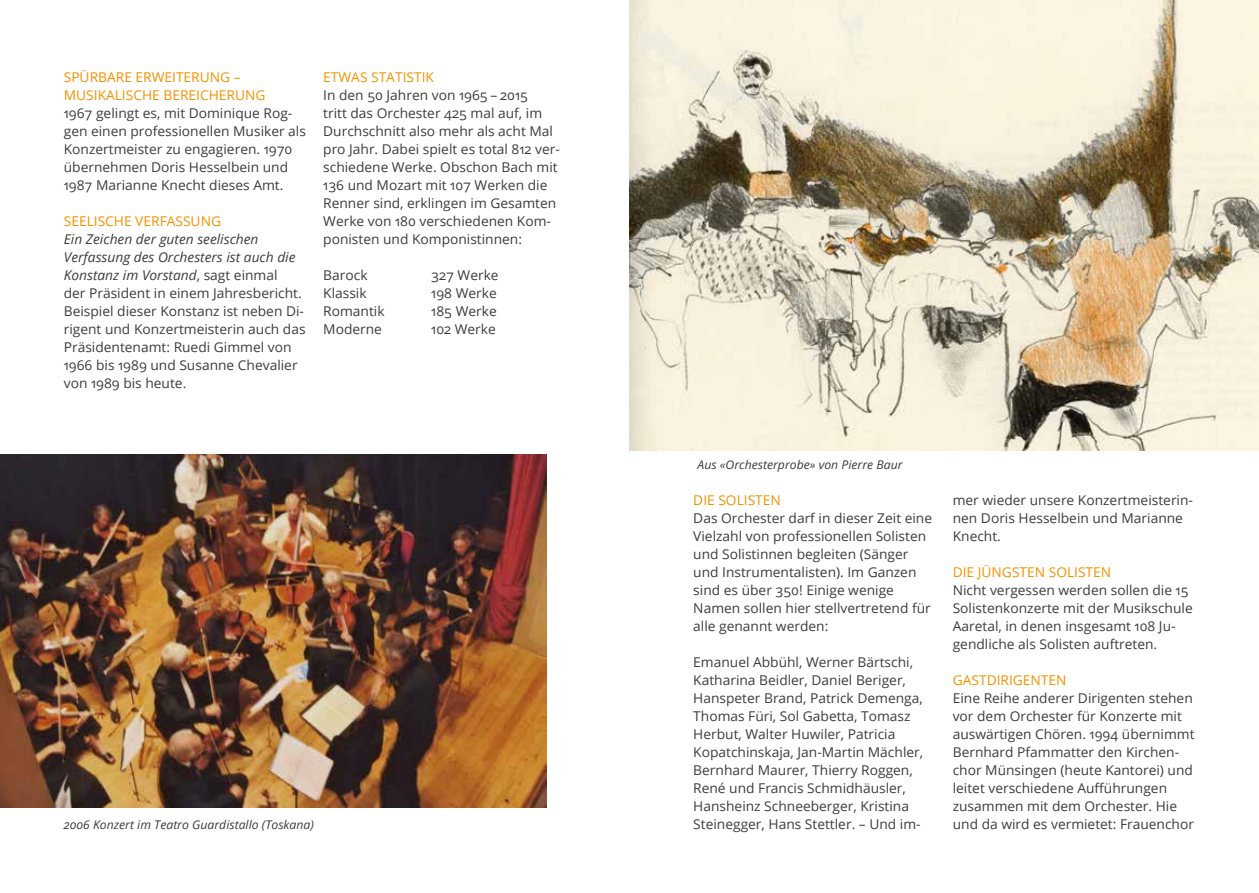
<style>
.page{position:relative;width:1259px;height:893px;background:#fff}
.page>*{position:absolute;margin:0;border:0;box-sizing:border-box;transform-origin:0 0}
.t1{font:13.5px/18px "Open Sans";color:#3c3c3b}
.t2{font:13.5px/18px "Open Sans";color:#f39200}
.t3{font:italic 12px "Open Sans";color:#3c3c3b}
.s1{font-style:italic}
</style>
<div class="page">
<img style="left:0;top:454px;width:547px;height:354px">
<img style="left:629px;top:0;width:630px;height:451px">
<p class="t2" style="left:64px;top:68px;width:203px">SPÜRBARE ERWEITERUNG –<br>MUSIKALISCHE BEREICHERUNG</p>
<p class="t1" style="left:64px;top:104px;width:244px">1967 gelingt es, mit Dominique Rog&shy;gen einen professionellen Musiker als Konzertmeister zu engagieren. 1970 übernehmen Doris Hesselbein und 1987 Marianne Knecht dieses Amt.</p>
<p class="t2" style="left:64px;top:212px;width:159px">SEELISCHE VERFASSUNG</p>
<p class="t1" style="left:64px;top:230px;width:243px"><span class="s1">Ein Zeichen der guten seelischen Verfassung des Orchesters ist auch die Konstanz im Vorstand</span>, sagt einmal<br>der Präsident in einem Jahresbericht.<br>Beispiel dieser Konstanz ist neben Di&shy;rigent und Konzertmeisterin auch das Präsidentenamt: Ruedi Gimmel von 1966 bis 1989 und Susanne Chevalier von 1989 bis heute.</p>
<p class="t2" style="left:323px;top:68px;width:112px">ETWAS STATISTIK</p>
<p class="t1" style="left:323px;top:86px;width:238px">In den 50 Jahren von 1965 – 2015<br>tritt das Orchester 425 mal auf, im Durchschnitt also mehr als acht Mal pro Jahr. Dabei spielt es total 812 ver&shy;schiedene Werke. Obschon Bach mit 136 und Mozart mit 107 Werken die Renner sind, erklingen im Gesamten Werke von 180 verschiedenen Kom&shy;ponisten und Komponistinnen:</p>
<p class="t1" style="left:323px;top:266px;width:46px">Barock</p>
<p class="t1" style="left:431px;top:266px;width:69px">327 Werke</p>
<p class="t1" style="left:323px;top:284px;width:45px">Klassik</p>
<p class="t1" style="left:431px;top:284px;width:67px">198 Werke</p>
<p class="t1" style="left:323px;top:302px;width:63px">Romantik</p>
<p class="t1" style="left:431px;top:302px;width:67px">185 Werke</p>
<p class="t1" style="left:323px;top:320px;width:60px">Moderne</p>
<p class="t1" style="left:431px;top:320px;width:66px">102 Werke</p>
<p class="t3" style="left:64px;top:816px;width:252px">2006 Konzert im Teatro Guardistallo (Toskana)</p>
<p class="t3" style="left:697px;top:456px;width:207px">Aus «Orchesterprobe» von Pierre Baur</p>
<p class="t2" style="left:693px;top:491px;width:89px">DIE SOLISTEN</p>
<p class="t1" style="left:693px;top:509px;width:240px">Das Orchester darf in dieser Zeit eine Vielzahl von professionellen Solisten und Solistinnen begleiten (Sänger und Instrumentalisten). Im Ganzen sind es über 350! Einige wenige Namen sollen hier stellvertretend für alle genannt werden:</p>
<p class="t1" style="left:693px;top:653px;width:231px">Emanuel Abbühl, Werner Bärtschi, Katharina Beidler, Daniel Beriger, Hanspeter Brand, Patrick Demenga, Thomas Füri, Sol Gabetta, Tomasz Herbut, Walter Huwiler, Patricia Kopatchinskaja, Jan-Martin Mächler, Bernhard Maurer, Thierry Roggen, René und Francis Schmidhäusler, Hansheinz Schneeberger, Kristina Steinegger, Hans Stettler. – Und im-</p>
<p class="t1" style="left:952px;top:491px;width:242px">mer wieder unsere Konzertmeisterin&shy;nen Doris Hesselbein und Marianne<br>Knecht.</p>
<p class="t2" style="left:952px;top:563px;width:160px">DIE JÜNGSTEN SOLISTEN</p>
<p class="t1" style="left:952px;top:581px;width:241px">Nicht vergessen werden sollen die 15<br>Solistenkonzerte mit der Musikschule Aaretal, in denen insgesamt 108 Ju&shy;gendliche als Solisten auftreten.</p>
<p class="t2" style="left:952px;top:671px;width:115px">GASTDIRIGENTEN</p>
<p class="t1" style="left:952px;top:689px;width:243px">Eine Reihe anderer Dirigenten stehen vor dem Orchester für Konzerte mit auswärtigen Chören. 1994 übernimmt Bernhard Pfammatter den Kirchen&shy;chor Münsingen (heute Kantorei) und leitet verschiedene Aufführungen zusammen mit dem Orchester. Hie und da wird es vermietet: Frauenchor</p>
</div>
